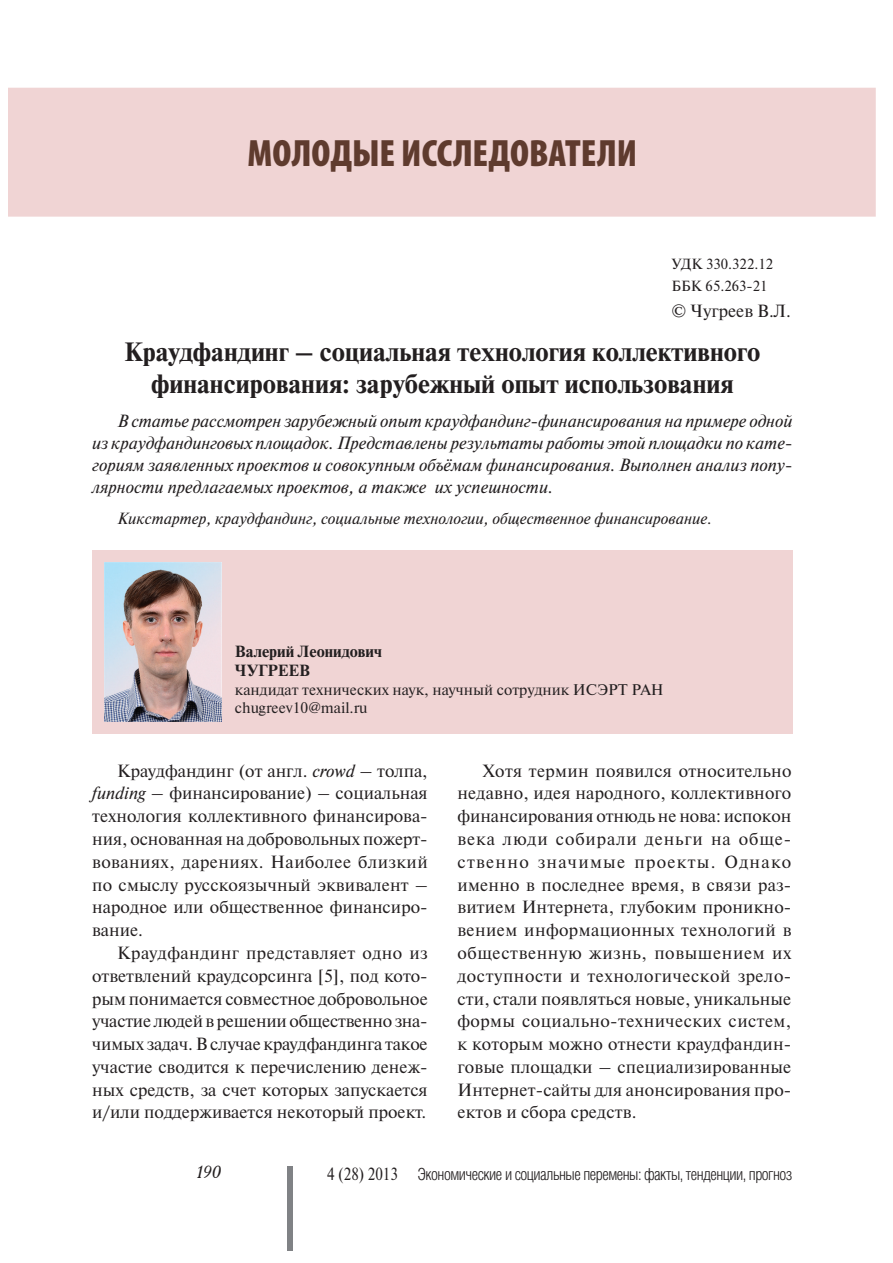
<style>
.page{position:relative;width:893px;height:1263px;background:#fff}
.page>*{position:absolute;margin:0;border:0;box-sizing:border-box;transform-origin:0 0}
.t1{font:900 condensed 38.25px "Myriad Pro";color:#5f3b2e}
.t2{font:700 26.4px/31.8px "Newton C";color:#231f20;text-align:center}
.t3{font:17.7px/22.8px "Newton C";letter-spacing:.005em;color:#231f20;text-align:justify}
.t4{font:italic 17.7px/22px "Newton C";color:#231f20;text-align:justify}
.t5{font:italic 17.7px "Academy";color:#231f20}
.t6{font:300 16.65px "Helios Cond";letter-spacing:-.03em;color:#231f20}
.t7{font:italic 16.2px "Newton C";color:#231f20}
.t8{font:700 16.2px/19.4px "Newton C";color:#231f20}
.t9{font:15.45px/18.5px "Newton C";color:#231f20}
.t10{font:14.7px/21.8px "Newton C";color:#231f20}
.s1{font-style:italic}
.s2{font-family:"Newton C";font-weight:400;font-size:17.7px}
</style>
<div class="page">
<div style="left:287px;top:1166px;width:6px;height:84px;background:#808285"></div>
<div style="left:9px;top:88px;width:867px;height:129px;background:#f0d4d4"></div>
<div style="left:92px;top:550px;width:701px;height:184px;background:#f0d4d4"></div>
<img style="left:105px;top:563px;width:116px;height:158px">
<h1 class="t1" style="left:248px;top:141px;width:391px">МОЛОДЫЕ ИССЛЕДОВАТЕЛИ</h1>
<p class="t10" style="left:671px;top:255px;width:103px">УДК 330.322.12<br>ББК 65.263-21</p>
<p class="t3" style="left:671px;top:300px;width:121px">© Чугреев В.Л.</p>
<h2 class="t2" style="left:124px;top:338px;width:637px">Краудфандинг – социальная технология коллективного финансирования: зарубежный опыт использования</h2>
<p class="t4" style="left:92px;top:411px;width:702px;text-indent:25px">В статье рассмотрен зарубежный опыт краудфандинг-финансирования на примере одной из краудфандинговых площадок. Представлены результаты работы этой площадки по кате&shy;гориям заявленных проектов и совокупным объёмам финансирования. Выполнен анализ попу&shy;лярности предлагаемых проектов, а также их успешности.</p>
<p class="t7" style="left:117px;top:512px;width:596px">Кикстартер, краудфандинг, социальные технологии, общественное финансирование.</p>
<p class="t8" style="left:235px;top:643px;width:148px">Валерий Леонидович<br>ЧУГРЕЕВ</p>
<p class="t9" style="left:235px;top:681px;width:430px">кандидат технических наук, научный сотрудник ИСЭРТ РАН chugreev10@mail.ru</p>
<p class="t3" style="left:92px;top:760px;width:337px;text-indent:25px">Краудфандинг (от англ. <span class="s1">сrowd</span> – толпа, <span class="s1">funding</span> – финансирование) – социальная технология коллективного финансирова&shy;ния, основанная на добровольных пожерт&shy;вованиях, дарениях. Наиболее близкий по смыслу русскоязычный эквивалент – народное или общественное финансиро&shy;вание.</p>
<p class="t3" style="left:92px;top:943px;width:337px;text-indent:25px">Краудфандинг представляет одно из ответвлений краудсорсинга [5], под кото&shy;рым понимается совместное добровольное участие людей в решении общественно зна&shy;чимых задач. В случае краудфандинга такое участие сводится к перечислению денеж&shy;ных средств, за счет которых запускается и/или поддерживается некоторый проект.</p>
<p class="t3" style="left:457px;top:760px;width:335px;text-indent:25px">Хотя термин появился относительно недавно, идея народного, коллективного финансирования отнюдь не нова: испокон века люди собирали деньги на обще&shy;ственно значимые проекты. Однако именно в последнее время, в связи раз&shy;витием Интернета, глубоким проникно&shy;вением информационных технологий в общественную жизнь, повышением их доступности и технологической зрело&shy;сти, стали появляться новые, уникальные формы социально-технических систем, к которым можно отнести краудфандин&shy;говые площадки – специализированные Интернет-сайты для анонсирования про&shy;ектов и сбора средств.</p>
<p class="t5" style="left:196px;top:1164px;width:26px">190</p>
<p class="t6" style="left:327px;top:1168px;width:467px"><span class="s2">4 (28) 2013</span> Экономические и социальные перемены: факты, тенденции, прогноз</p>
</div>
